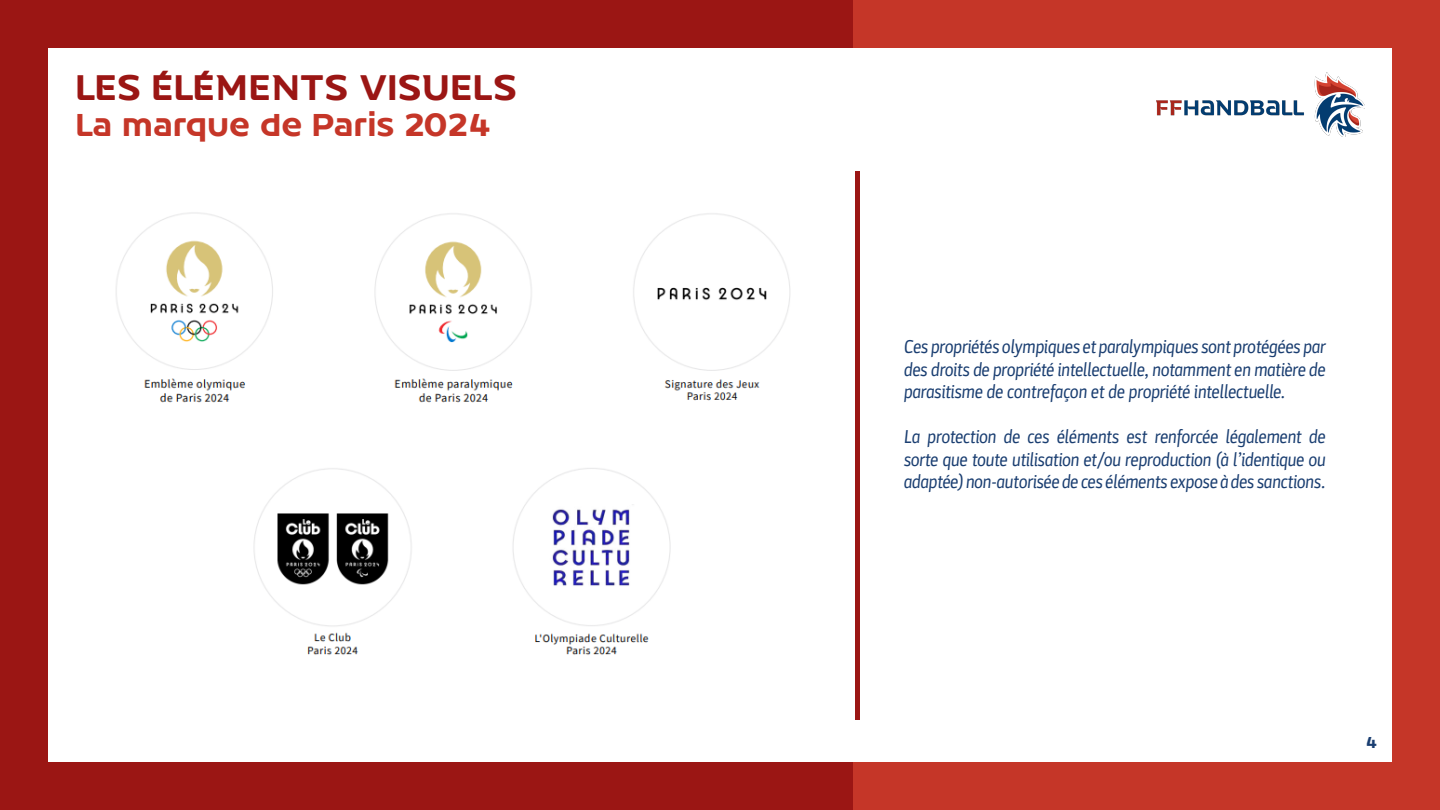
<style>
.page{position:relative;width:1440px;height:810px;background:#fff}
.page>*{position:absolute;margin:0;border:0;box-sizing:border-box;transform-origin:0 0}
.t1{font:33.75px "FF Hand";color:#9b1614}
.t2{font:30px "FF Hand";color:#c53628}
.t3{font:italic 18.75px/22.5px "Parka";letter-spacing:-.02em;color:#1a3e71;text-align:justify}
.t4{font:15px "FF Hand";color:#1a3e71}
</style>
<div class="page">
<div style="left:0;top:0;width:1439px;height:809px;background:#9b1614"></div>
<div style="left:854px;top:0;width:586px;height:810px;background:#c53628"></div>
<div style="left:48px;top:48px;width:1343px;height:713px;background:#fff"></div>
<img style="left:1156px;top:72px;width:209px;height:65px">
<img style="left:116px;top:180px;width:744px;height:530px">
<hr style="left:855px;top:171px;width:4px;height:549px;background:#9b1614">
<h1 class="t1" style="left:76px;top:67px;width:443px">LES ÉLÉMENTS VISUELS</h1>
<h2 class="t2" style="left:76px;top:106px;width:417px">La marque de Paris 2024</h2>
<p class="t3" style="left:904px;top:336px;width:423px">Ces propriétés olympiques et paralympiques sont protégées par des droits de propriété intellectuelle, notamment en matière de parasitisme de contrefaçon et de propriété intellectuelle.</p>
<p class="t3" style="left:904px;top:426px;width:423px">La protection de ces éléments est renforcée légalement de sorte que toute utilisation et/ou reproduction (à l’identique ou adaptée) non-autorisée de ces éléments expose à des sanctions.</p>
<p class="t4" style="left:1366px;top:733px;width:13px">4</p>
</div>
